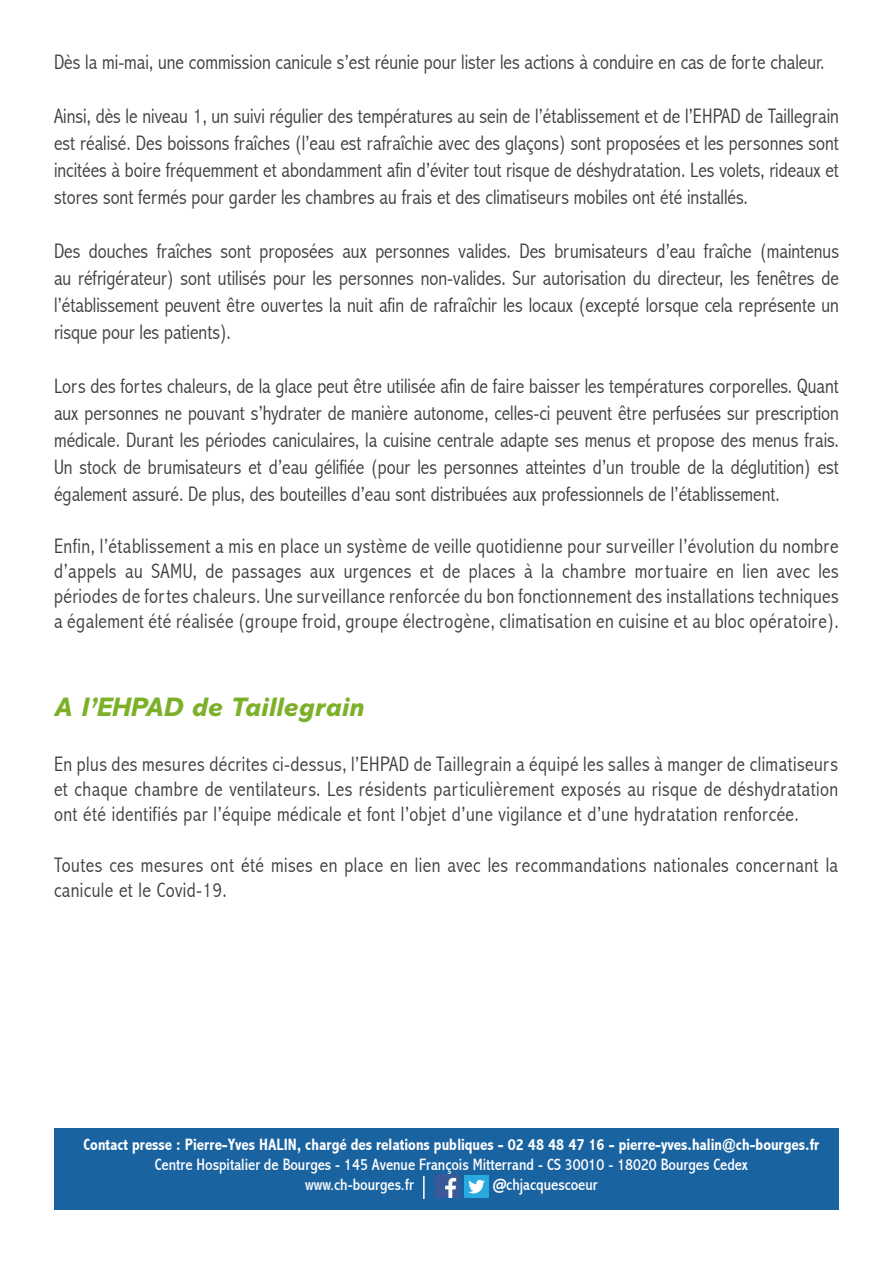
<style>
.page{position:relative;width:893px;height:1263px;background:#fff}
.page>*{position:absolute;margin:0;border:0;box-sizing:border-box;transform-origin:0 0}
.t1{font:italic 800 27px "Abadi MT Std";color:#7cb028}
.t2{font:300 condensed 21px/27px "Abadi";color:#3e3e3f;text-align:justify}
.t3{font:300 condensed 21px/25.2px "Abadi";letter-spacing:.02em;color:#3e3e3f}
.t4{font:condensed 16.5px "Abadi";color:#fff}
.t5{font:700 condensed 16.5px "Abadi";color:#fff}
</style>
<div class="page">
<div style="left:55px;top:1128px;width:784px;height:81px;background:#1a63a1"></div>
<img style="left:464px;top:1175px;width:25px;height:23px">
<img style="left:436px;top:1175px;width:24px;height:23px">
<hr style="left:423px;top:1176px;width:2px;height:23px;background:#fff">
<p class="t2" style="left:54px;top:48px;width:772px">Dès la mi-mai, une commission canicule s’est réunie pour lister les actions à conduire en cas de forte chaleur.</p>
<p class="t2" style="left:54px;top:102px;width:786px">Ainsi, dès le niveau 1, un suivi régulier des températures au sein de l’établissement et de l’EHPAD de Taillegrain est réalisé. Des boissons fraîches (l’eau est rafraîchie avec des glaçons) sont proposées et les personnes sont incitées à boire fréquemment et abondamment afin d’éviter tout risque de déshydratation. Les volets, rideaux et stores sont fermés pour garder les chambres au frais et des climatiseurs mobiles ont été installés.</p>
<p class="t2" style="left:54px;top:237px;width:786px">Des douches fraîches sont proposées aux personnes valides. Des brumisateurs d’eau fraîche (maintenus au réfrigérateur) sont utilisés pour les personnes non-valides. Sur autorisation du directeur, les fenêtres de l’établissement peuvent être ouvertes la nuit afin de rafraîchir les locaux (excepté lorsque cela représente un risque pour les patients).</p>
<p class="t2" style="left:54px;top:372px;width:786px">Lors des fortes chaleurs, de la glace peut être utilisée afin de faire baisser les températures corporelles. Quant aux personnes ne pouvant s’hydrater de manière autonome, celles-ci peuvent être perfusées sur prescription médicale. Durant les périodes caniculaires, la cuisine centrale adapte ses menus et propose des menus frais.<br>Un stock de brumisateurs et d’eau gélifiée (pour les personnes atteintes d’un trouble de la déglutition) est également assuré. De plus, des bouteilles d’eau sont distribuées aux professionnels de l’établissement.</p>
<p class="t2" style="left:54px;top:533px;width:786px;line-height:25.2px">Enfin, l’établissement a mis en place un système de veille quotidienne pour surveiller l’évolution du nombre d’appels au SAMU, de passages aux urgences et de places à la chambre mortuaire en lien avec les périodes de fortes chaleurs. Une surveillance renforcée du bon fonctionnement des installations techniques a également été réalisée (groupe froid, groupe électrogène, climatisation en cuisine et au bloc opératoire).</p>
<p class="t1" style="left:54px;top:692px;width:312px">A l’EHPAD de Taillegrain</p>
<p class="t2" style="left:54px;top:751px;width:786px;line-height:25.2px">En plus des mesures décrites ci-dessus, l’EHPAD de Taillegrain a équipé les salles à manger de climatiseurs et chaque chambre de ventilateurs. Les résidents particulièrement exposés au risque de déshydratation ont été identifiés par l’équipe médicale et font l’objet d’une vigilance et d’une hydratation renforcée.</p>
<p class="t3" style="left:54px;top:852px;width:786px">Toutes ces mesures ont été mises en place en lien avec les recommandations nationales concernant la canicule et le Covid-19.</p>
<p class="t5" style="left:84px;top:1135px;width:737px">Contact presse : Pierre-Yves HALIN, chargé des relations publiques - 02 48 48 47 16 - pierre-yves.halin@ch-bourges.fr</p>
<p class="t4" style="left:155px;top:1155px;width:595px">Centre Hospitalier de Bourges - 145 Avenue François Mitterrand - CS 30010 - 18020 Bourges Cedex</p>
<p class="t4" style="left:305px;top:1174px;width:110px">www.ch-bourges.fr</p>
<p class="t4" style="left:493px;top:1174px;width:106px">@chjacquescoeur</p>
</div>
